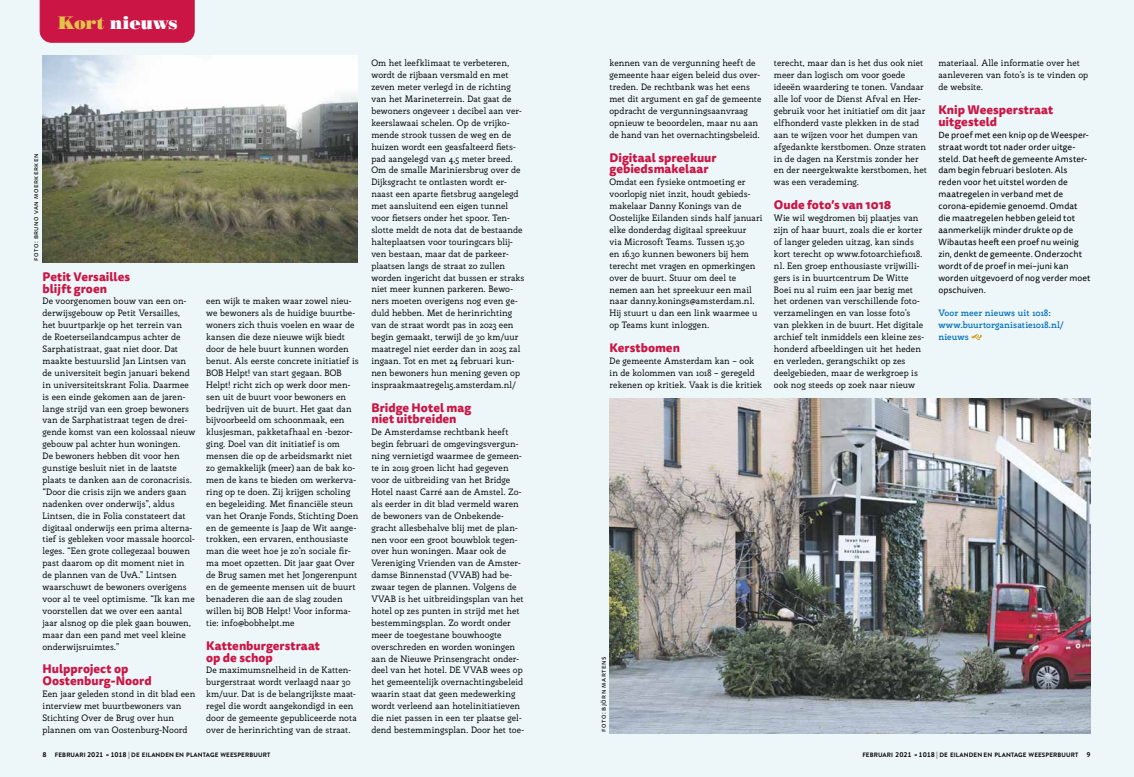
<style>
.page{position:relative;width:1134px;height:777px;background:#fff}
.page>*{position:absolute;margin:0;border:0;box-sizing:border-box;transform-origin:0 0}
.t1{font:18px "Poster Bodoni BT";letter-spacing:-.015em;color:#fff}
.t2{font:800 12px/11.9px "Tisa Sans Pro";color:#cb1544}
.t3{font:9px/11.9px "Rogliano";letter-spacing:.005em;color:#000}
.t4{font:700 9px/11.9px "Rogliano";letter-spacing:-.01em;color:#006db7}
.t5{font:8.9px/11.9px "Tisa Sans Pro";letter-spacing:.01em;color:#000}
.t6{font:7px "Tisa Sans Pro";letter-spacing:.07em;color:#000}
.t7{font:700 6.3px "Brandon Grotesque";letter-spacing:.02em;color:#000}
.s1{color:#e2c34a}
.s2{font-size:7px}
.s3{font-size:6px}
</style>
<div class="page">
<div style="left:567px;top:0;width:567px;height:777px;background:#edf7fa"></div>
<div style="left:0;top:0;width:567px;height:777px;background:#edf7fa"></div>
<div style="left:40px;top:0;width:154px;height:43px;background:#cb1544"></div>
<svg style="left:971px;top:334px;width:11px;height:6px"></svg>
<img style="left:42px;top:55px;width:316px;height:207px">
<img style="left:609px;top:398px;width:481px;height:335px">
<h1 class="t1" style="left:58px;top:12px;width:122px"><span class="s1">Kort</span> nieuws</h1>
<p class="t6" style="left:31px;top:261px;width:109px;rotate:-90deg">foto: bruno van moerkerken</p>
<h2 class="t2" style="left:43px;top:270px;width:89px">Petit Versailles blijft groen</h2>
<p class="t3" style="left:43px;top:295px;width:154px">De voorgenomen bouw van een on&shy;derwijsgebouw op Petit Versailles, het buurtparkje op het terrein van<br>de Roeterseilandcampus achter de Sarphatistraat, gaat niet door. Dat maakte bestuurslid Jan Lintsen van de universiteit begin januari bekend in universiteitskrant Folia. Daarmee is een einde gekomen aan de jaren&shy;lange strijd van een groep bewoners van de Sarphatistraat tegen de drei&shy;gende komst van een kolossaal nieuw gebouw pal achter hun woningen.<br>De bewoners hebben dit voor hen gunstige besluit niet in de laatste plaats te danken aan de coronacrisis. “Door die crisis zijn we anders gaan nadenken over onderwijs”, aldus Lintsen, die in Folia constateert dat digitaal onderwijs een prima alterna&shy;tief is gebleken voor massale hoorcol&shy;leges. “Een grote collegezaal bouwen past daarom op dit moment niet in de plannen van de UvA.” Lintsen waarschuwt de bewoners overigens voor al te veel optimisme. “Ik kan me voorstellen dat we over een aantal jaar alsnog op die plek gaan bouwen, maar dan een pand met veel kleine onderwijsruimtes.”</p>
<h2 class="t2" style="left:43px;top:663px;width:111px">Hulpproject op<br>Oostenburg-Noord</h2>
<p class="t3" style="left:43px;top:688px;width:154px">Een jaar geleden stond in dit blad een interview met buurtbewoners van Stichting Over de Brug over hun plannen om van Oostenburg-Noord</p>
<p class="t3" style="left:206px;top:295px;width:154px">een wijk te maken waar zowel nieu&shy;we bewoners als de huidige buurtbe&shy;woners zich thuis voelen en waar de kansen die deze nieuwe wijk biedt door de hele buurt kunnen worden benut. Als eerste concrete initiatief is BOB Helpt! van start gegaan. BOB Helpt! richt zich op werk door men&shy;sen uit de buurt voor bewoners en bedrijven uit de buurt. Het gaat dan bijvoorbeeld om schoonmaak, een klusjesman, pakketafhaal en -bezor&shy;ging. Doel van dit initiatief is om mensen die op de arbeidsmarkt niet zo gemakkelijk (meer) aan de bak ko&shy;men de kans te bieden om werkerva&shy;ring op te doen. Zij krijgen scholing en begeleiding. Met financiële steun van het Oranje Fonds, Stichting Doen en de gemeente is Jaap de Wit aange&shy;trokken, een ervaren, enthousiaste man die weet hoe je zo’n sociale fir&shy;ma moet opzetten. Dit jaar gaat Over de Brug samen met het Jongerenpunt en de gemeente mensen uit de buurt benaderen die aan de slag zouden willen bij BOB Helpt! Voor informa&shy;tie: info@bobhelpt.me</p>
<h2 class="t2" style="left:206px;top:639px;width:115px">Kattenburgerstraat op de schop</h2>
<p class="t3" style="left:206px;top:664px;width:152px">De maximumsnelheid in de Katten&shy;burgerstraat wordt verlaagd naar 30 km/uur. Dat is de belangrijkste maat&shy;regel die wordt aangekondigd in een door de gemeente gepubliceerde nota over de herinrichting van de straat.</p>
<p class="t3" style="left:371px;top:57px;width:155px">Om het leefklimaat te verbeteren, wordt de rijbaan versmald en met zeven meter verlegd in de richting van het Marineterrein. Dat gaat de bewoners ongeveer 1 decibel aan ver&shy;keerslawaai schelen. Op de vrijko&shy;mende strook tussen de weg en de huizen wordt een geasfalteerd fiets&shy;pad aangelegd van 4,5 meter breed.<br>Om de smalle Mariniersbrug over de Dijksgracht te ontlasten wordt er&shy;naast een aparte fietsbrug aangelegd met aansluitend een eigen tunnel voor fietsers onder het spoor. Ten&shy;slotte meldt de nota dat de bestaande halteplaatsen voor touringcars blij&shy;ven bestaan, maar dat de parkeer&shy;plaatsen langs de straat zo zullen worden ingericht dat bussen er straks niet meer kunnen parkeren. Bewo&shy;ners moeten overigens nog even ge&shy;duld hebben. Met de herinrichting van de straat wordt pas in 2023 een begin gemaakt, terwijl de 30 km/uur maatregel niet eerder dan in 2025 zal ingaan. Tot en met 24 februari kun&shy;nen bewoners hun mening geven op inspraakmaatregel15.amsterdam.nl/</p>
<h2 class="t2" style="left:371px;top:401px;width:102px">Bridge Hotel mag niet uitbreiden</h2>
<p class="t3" style="left:371px;top:426px;width:155px">De Amsterdamse rechtbank heeft begin februari de omgevingsvergun&shy;ning vernietigd waarmee de gemeen&shy;te in 2019 groen licht had gegeven voor de uitbreiding van het Bridge Hotel naast Carré aan de Amstel. Zo&shy;als eerder in dit blad vermeld waren de bewoners van de Onbekende&shy;gracht allesbehalve blij met de plan&shy;nen voor een groot bouwblok tegen&shy;over hun woningen. Maar ook de Vereniging Vrienden van de Amster&shy;damse Binnenstad (VVAB) had be&shy;zwaar tegen de plannen. Volgens de VVAB is het uitbreidingsplan van het hotel op zes punten in strijd met het bestemmingsplan. Zo wordt onder meer de toegestane bouwhoogte overschreden en worden woningen aan de Nieuwe Prinsengracht onder&shy;deel van het hotel. DE VVAB wees op het gemeentelijk overnachtingsbeleid waarin staat dat geen medewerking wordt verleend aan hotelinitiatieven die niet passen in een ter plaatse gel&shy;dend bestemmingsplan. Door het toe-</p>
<p class="t3" style="left:609px;top:57px;width:153px">kennen van de vergunning heeft de gemeente haar eigen beleid dus over&shy;treden. De rechtbank was het eens met dit argument en gaf de gemeente opdracht de vergunningsaanvraag opnieuw te beoordelen, maar nu aan de hand van het overnachtingsbeleid.</p>
<h2 class="t2" style="left:609px;top:151px;width:109px">Digitaal spreekuur gebiedsmakelaar</h2>
<p class="t3" style="left:609px;top:176px;width:155px">Omdat een fysieke ontmoeting er voorlopig niet inzit, houdt gebieds&shy;makelaar Danny Konings van de Oostelijke Eilanden sinds half januari elke donderdag digitaal spreekuur<br>via Microsoft Teams. Tussen 15.30<br>en 16.30 kunnen bewoners bij hem terecht met vragen en opmerkingen over de buurt. Stuur om deel te nemen aan het spreekuur een mail naar danny.konings@amsterdam.nl.<br>Hij stuurt u dan een link waarmee u op Teams kunt inloggen.</p>
<h2 class="t2" style="left:609px;top:342px;width:72px">Kerstbomen</h2>
<p class="t3" style="left:609px;top:355px;width:154px">De gemeente Amsterdam kan – ook in de kolommen van 1018 – geregeld rekenen op kritiek. Vaak is die kritiek</p>
<p class="t3" style="left:774px;top:57px;width:155px">terecht, maar dan is het dus ook niet meer dan logisch om voor goede ideeën waardering te tonen. Vandaar alle lof voor de Dienst Afval en Her&shy;gebruik voor het initiatief om dit jaar elfhonderd vaste plekken in de stad aan te wijzen voor het dumpen van afgedankte kerstbomen. Onze straten in de dagen na Kerstmis zonder her en der neergekwakte kerstbomen, het was een verademing.</p>
<h2 class="t2" style="left:774px;top:199px;width:119px">Oude foto’s van 1018</h2>
<p class="t3" style="left:774px;top:212px;width:152px">Wie wil wegdromen bij plaatjes van zijn of haar buurt, zoals die er korter of langer geleden uitzag, kan sinds kort terecht op www.fotoarchief1018. nl. Een groep enthousiaste vrijwilli&shy;gers is in buurtcentrum De Witte Boei nu al ruim een jaar bezig met het ordenen van verschillende foto&shy;verzamelingen en van losse foto’s van plekken in de buurt. Het digitale archief telt inmiddels een kleine zes&shy;honderd afbeeldingen uit het heden en verleden, gerangschikt op zes deelgebieden, maar de werkgroep is ook nog steeds op zoek naar nieuw</p>
<p class="t3" style="left:938px;top:57px;width:151px">materiaal. Alle informatie over het aanleveren van foto’s is te vinden op de website.</p>
<h2 class="t2" style="left:938px;top:104px;width:116px">Knip Weesperstraat uitgesteld</h2>
<p class="t5" style="left:938px;top:129px;width:154px">De proef met een knip op de Weesper&shy;straat wordt tot nader order uitge&shy;steld. Dat heeft de gemeente Amster&shy;dam begin februari besloten. Als reden voor het uitstel worden de maatregelen in verband met de corona-epidemie genoemd. Omdat die maatregelen hebben geleid tot aanmerkelijk minder drukte op de<br>Wibautas heeft een proef nu weinig zin, denkt de gemeente. Onderzocht wordt of de proef in mei–juni kan worden uitgevoerd of nog verder moet opschuiven.</p>
<p class="t4" style="left:938px;top:307px;width:127px">Voor meer nieuws uit 1018: www.buurtorganisatie1018.nl/ nieuws</p>
<p class="t6" style="left:599px;top:732px;width:77px;rotate:-90deg">foto: björn martens</p>
<p class="t7" style="left:43px;top:750px;width:229px"><span class="s2">8</span> FEBRUARI <span class="s2">2021</span> <span class="s3">»</span> <span class="s2">1018 |</span> DE EILANDEN EN PLANTAGE WEESPERBUURT</p>
<p class="t7" style="left:862px;top:750px;width:230px">FEBRUARI <span class="s2">2021</span> <span class="s3">»</span> <span class="s2">1018 |</span> DE EILANDEN EN PLANTAGE WEESPERBUURT <span class="s2">9</span></p>
</div>
